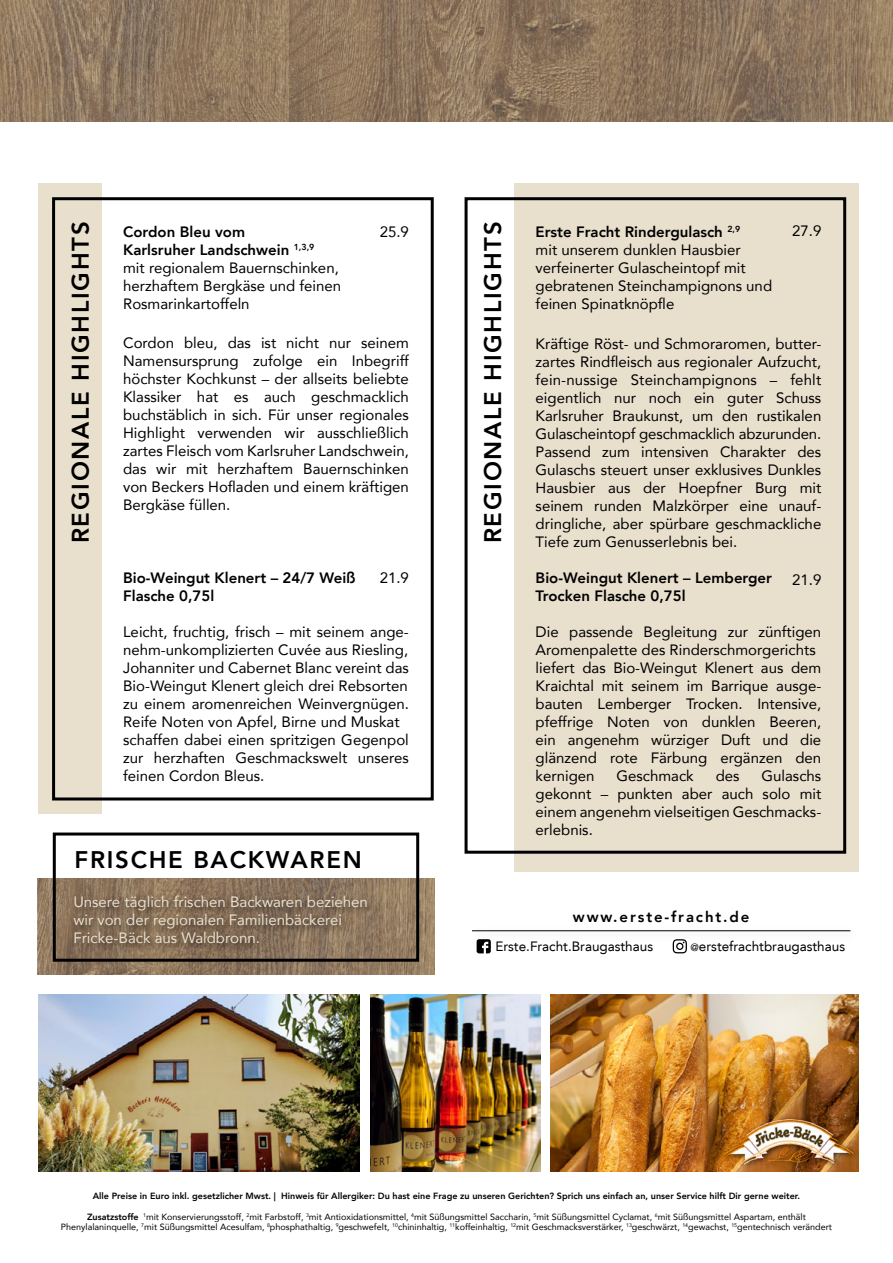
<style>
.page{position:relative;width:893px;height:1263px;background:#fff}
.page>*{position:absolute;margin:0;border:0;box-sizing:border-box;transform-origin:0 0}
.t1{font:800 24px "Avenir";letter-spacing:.07em;color:#000}
.t2{font:15px/18px "Avenir";color:#000}
.t3{font:800 15px/18px "Avenir";color:#000}
.t4{font:15px/18px "Avenir";color:#e9dfcd}
.t5{font:800 15px "Avenir";letter-spacing:.125em;color:#000}
.t6{font:13.5px "Avenir LT";color:#000}
.t7{font:9px/10.8px "Avenir";color:#000;text-align:center}
.t8{font:800 9px "Avenir";color:#000}
.s1{font-weight:800}
.s2{font-size:10.5px}
</style>
<div class="page">
<div style="left:38px;top:184px;width:64px;height:630px;background:#e9dfcd"></div>
<div style="left:514px;top:184px;width:345px;height:688px;background:#e9dfcd"></div>
<div style="left:52px;top:197px;width:382px;height:603px;border:3px solid #000"></div>
<div style="left:465px;top:197px;width:381px;height:657px;border:3px solid #000"></div>
<img style="left:0;top:0;width:893px;height:121px">
<img style="left:370px;top:994px;width:170px;height:177px">
<img style="left:38px;top:994px;width:322px;height:177px">
<img style="left:38px;top:878px;width:396px;height:97px">
<div style="left:53px;top:832px;width:366px;height:130px;border:3px solid #000"></div>
<div style="left:69px;top:891px;width:309px;height:63px;background:#000;opacity:.75"></div>
<img style="left:551px;top:994px;width:308px;height:177px">
<div style="left:720px;top:1115px;width:141px;height:55px;background:#000;opacity:.75"></div>
<img style="left:723px;top:1108px;width:135px;height:63px">
<svg style="left:477px;top:943px;width:14px;height:10px"></svg>
<svg style="left:673px;top:943px;width:14px;height:10px"></svg>
<div style="left:468px;top:925px;width:393px;height:18px;background:#000;opacity:.3"></div>
<hr style="left:472px;top:930px;width:378px;height:1px;background:#000">
<h1 class="t1" style="left:62px;top:543px;width:323px;rotate:-90deg">REGIONALE HIGHLIGHTS</h1>
<h1 class="t1" style="left:474px;top:543px;width:323px;rotate:-90deg">REGIONALE HIGHLIGHTS</h1>
<p class="t3" style="left:123px;top:222px;width:123px">Cordon Bleu vom</p>
<p class="t2" style="left:380px;top:222px;width:31px">25.9</p>
<p class="t2" style="left:792px;top:221px;width:31px">27.9</p>
<p class="t2" style="left:123px;top:240px;width:219px"><span class="s1">Karlsruher Landschwein</span> <sup>1,3,9<br></sup>mit regionalem Bauernschinken, herzhaftem Bergkäse und feinen<br>Rosmarinkartoffeln</p>
<p class="t2" style="left:536px;top:222px;width:238px"><span class="s1">Erste Fracht Rindergulasch</span> <sup>2,9<br></sup>mit unserem dunklen Hausbier verfeinerter Gulascheintopf mit gebratenen Steinchampignons und feinen Spinatknöpfle</p>
<p class="t2" style="left:123px;top:333px;width:287px;text-align:justify">Cordon bleu, das ist nicht nur seinem Namensursprung zufolge ein Inbegriff höchster Kochkunst – der allseits beliebte Klassiker hat es auch geschmacklich buchstäblich in sich. Für unser regionales Highlight verwenden wir ausschließlich zartes Fleisch vom Karlsruher Landschwein, das wir mit herzhaftem Bauernschinken von Beckers Hofladen und einem kräftigen Bergkäse füllen.</p>
<p class="t2" style="left:536px;top:334px;width:287px;text-align:justify">Kräftige Röst- und Schmoraromen, butter&shy;zartes Rindfleisch aus regionaler Aufzucht, fein-nussige Steinchampignons – fehlt eigentlich nur noch ein guter Schuss Karlsruher Braukunst, um den rustikalen Gulascheintopf geschmacklich abzurunden.<br>Passend zum intensiven Charakter des Gulaschs steuert unser exklusives Dunkles Hausbier aus der Hoepfner Burg mit seinem runden Malzkörper eine unauf&shy;dringliche, aber spürbare geschmackliche Tiefe zum Genusserlebnis bei.</p>
<p class="t3" style="left:123px;top:569px;width:234px">Bio-Weingut Klenert – 24/7 Weiß</p>
<p class="t2" style="left:380px;top:569px;width:31px">21.9</p>
<p class="t2" style="left:792px;top:570px;width:31px">21.9</p>
<p class="t3" style="left:123px;top:587px;width:93px">Flasche 0,75l</p>
<p class="t2" style="left:123px;top:622px;width:287px">Leicht, fruchtig, frisch – mit seinem ange&shy;nehm-unkomplizierten Cuvée aus Riesling, Johanniter und Cabernet Blanc vereint das Bio-Weingut Klenert gleich drei Rebsorten zu einem aromenreichen Weinvergnügen.<br>Reife Noten von Apfel, Birne und Muskat schaffen dabei einen spritzigen Gegenpol zur herzhaften Geschmackswelt unseres feinen Cordon Bleus.</p>
<p class="t3" style="left:536px;top:569px;width:238px">Bio-Weingut Klenert – Lemberger<br>Trocken Flasche 0,75l</p>
<p class="t2" style="left:536px;top:623px;width:287px">Die passende Begleitung zur zünftigen Aromenpalette des Rinderschmorgerichts liefert das Bio-Weingut Klenert aus dem Kraichtal mit seinem im Barrique ausge&shy;bauten Lemberger Trocken. Intensive, pfeffrige Noten von dunklen Beeren, ein angenehm würziger Duft und die glänzend rote Färbung ergänzen den kernigen</p>
<p class="t2" style="left:536px;top:767px;width:287px;text-align:justify;text-indent:226px">Gulaschs gekonnt – punkten aber auch solo mit einem angenehm vielseitigen Geschmacks&shy;erlebnis.</p>
<p class="t2" style="left:616px;top:767px;width:79px">Geschmack</p>
<p class="t2" style="left:716px;top:767px;width:25px">des</p>
<h1 class="t1" style="left:75px;top:841px;width:289px">FRISCHE BACKWAREN</h1>
<p class="t4" style="left:73px;top:892px;width:296px">Unsere täglich frischen Backwaren beziehen wir von der regionalen Familienbäckerei<br>Fricke-Bäck aus Waldbronn.</p>
<p class="t5" style="left:573px;top:905px;width:178px">www.erste-fracht.de</p>
<p class="t6" style="left:495px;top:939px;width:159px">Erste.Fracht.Braugasthaus</p>
<p class="t6" style="left:691px;top:939px;width:156px"><span class="s2">@</span>erstefrachtbraugasthaus</p>
<p class="t8" style="left:93px;top:1189px;width:709px">Alle Preise in Euro inkl. gesetzlicher Mwst. | Hinweis für Allergiker: Du hast eine Frage zu unseren Gerichten? Sprich uns einfach an, unser Service hilft Dir gerne weiter.</p>
<p class="t7" style="left:61px;top:1211px;width:773px"><span class="s1">Zusatzstoffe</span> <sup>1</sup>mit Konservierungsstoff, <sup>2</sup>mit Farbstoff, <sup>3</sup>mit Antioxidationsmittel, <sup>4</sup>mit Süßungsmittel Saccharin, <sup>5</sup>mit Süßungsmittel Cyclamat, <sup>6</sup>mit Süßungsmittel Aspartam, enthält<br>Phenylalaninquelle, <sup>7</sup>mit Süßungsmittel Acesulfam, <sup>8</sup>phosphathaltig, <sup>9</sup>geschwefelt, <sup>10</sup>chininhaltig, <sup>11</sup>koffeinhaltig, <sup>12</sup>mit Geschmacksverstärker, <sup>13</sup>geschwärzt, <sup>14</sup>gewachst, <sup>15</sup>gentechnisch verändert</p>
</div>
